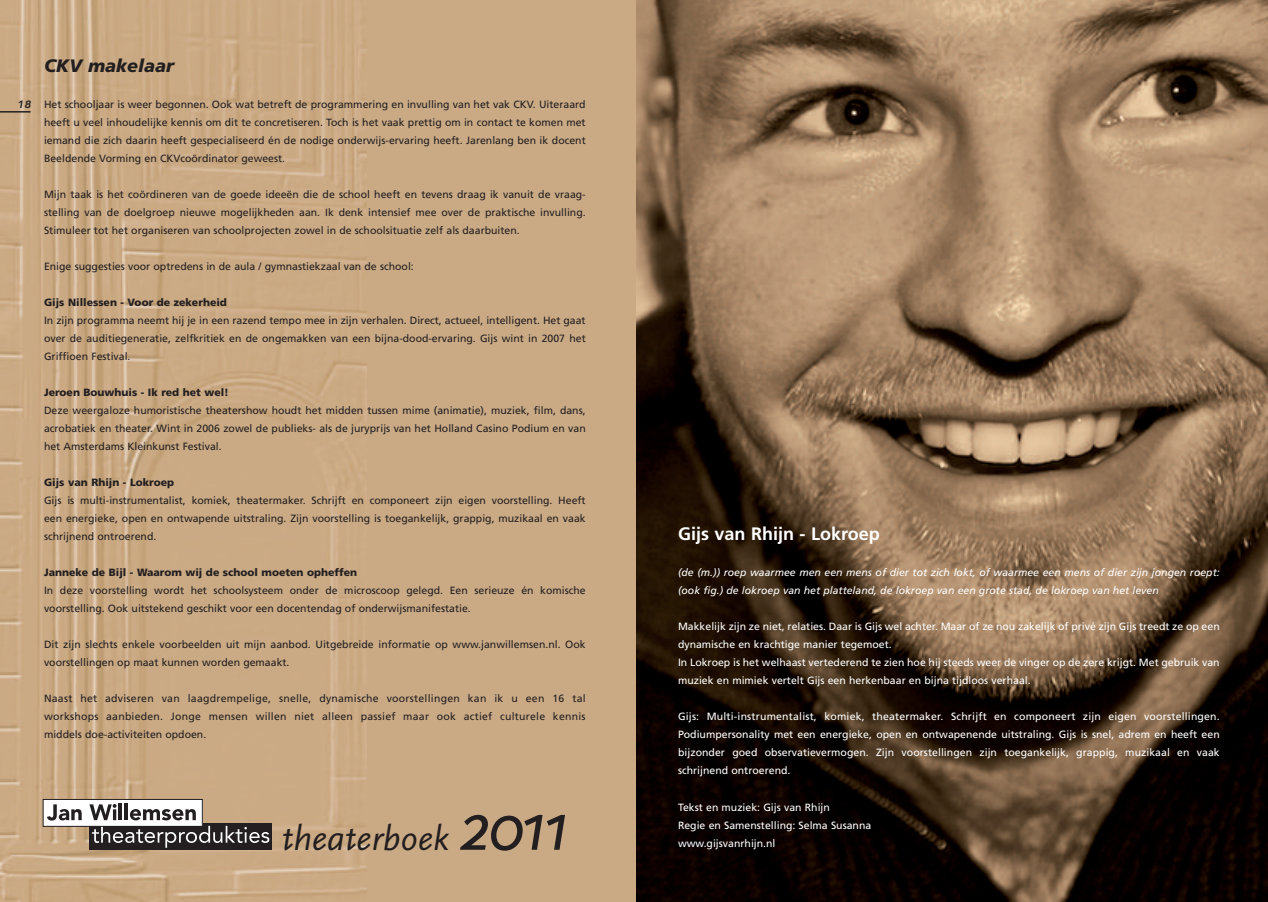
<style>
.page{position:relative;width:1268px;height:902px;background:#fff}
.page>*{position:absolute;margin:0;border:0;box-sizing:border-box;transform-origin:0 0}
.t1{font:italic 36px "Scala Sans";color:#231f20}
.t2{font:700 18px "Frutiger";color:#fff}
.t3{font:italic 900 18px "Frutiger";color:#231f20}
.t4{font:10.5px/18px "Frutiger";color:#231f20}
.t5{font:10.5px/18px "Frutiger";color:#fff}
.t6{font:italic 10.5px/18px "Frutiger";color:#fff}
.t7{font:italic 800 10.5px "Avenir";color:#231f20;scale:1.1 1}
.s1{font-weight:900}
.s2{font-size:72px}
</style>
<div class="page">
<div style="left:0;top:0;width:634px;height:901px;background:#caaa85"></div>
<img style="left:0;top:0;width:366px;height:901px">
<div style="left:89px;top:823px;width:183px;height:26px;background:#231f20"></div>
<div style="left:43px;top:799px;width:159px;height:27px;background:#fff"></div>
<div style="left:43px;top:799px;width:160px;height:27px;border:1px solid #231f20"></div>
<svg style="left:47px;top:804px;width:35px;height:16px"></svg>
<svg style="left:89px;top:803px;width:180px;height:44px"></svg>
<hr style="left:0;top:111px;width:31px;height:2px;background:#231f20">
<img style="left:636px;top:0;width:631px;height:901px">
<p class="t7" style="left:17px;top:100px;width:14px">18</p>
<p class="t3" style="left:44px;top:59px;width:132px">CKV makelaar</p>
<p class="t4" style="left:44px;top:96px;width:543px;text-align:justify">Het schooljaar is weer begonnen. Ook wat betreft de programmering en invulling van het vak CKV. Uiteraard heeft u veel inhoudelijke kennis om dit te concretiseren. Toch is het vaak prettig om in contact te komen met iemand die zich daarin heeft gespecialiseerd én de nodige onderwijs-ervaring heeft. Jarenlang ben ik docent Beeldende Vorming en CKVcoördinator geweest.</p>
<p class="t4" style="left:44px;top:186px;width:543px;text-align:justify">Mijn taak is het coördineren van de goede ideeën die de school heeft en tevens draag ik vanuit de vraag&shy;stelling van de doelgroep nieuwe mogelijkheden aan. Ik denk intensief mee over de praktische invulling.<br>Stimuleer tot het organiseren van schoolprojecten zowel in de schoolsituatie zelf als daarbuiten.</p>
<p class="t4" style="left:44px;top:258px;width:371px">Enige suggesties voor optredens in de aula / gymnastiekzaal van de school:</p>
<p class="t4" style="left:44px;top:294px;width:543px"><span class="s1">Gijs Nillessen - Voor de zekerheid<br></span>In zijn programma neemt hij je in een razend tempo mee in zijn verhalen. Direct, actueel, intelligent. Het gaat over de auditiegeneratie, zelfkritiek en de ongemakken van een bijna-dood-ervaring. Gijs wint in 2007 het Griffioen Festival.</p>
<p class="t4" style="left:44px;top:384px;width:543px"><span class="s1">Jeroen Bouwhuis - Ik red het wel!<br></span>Deze weergaloze humoristische theatershow houdt het midden tussen mime (animatie), muziek, film, dans, acrobatiek en theater. Wint in 2006 zowel de publieks- als de juryprijs van het Holland Casino Podium en van het Amsterdams Kleinkunst Festival.</p>
<p class="t4" style="left:44px;top:474px;width:543px"><span class="s1">Gijs van Rhijn - Lokroep<br></span>Gijs is multi-instrumentalist, komiek, theatermaker. Schrijft en componeert zijn eigen voorstelling. Heeft een energieke, open en ontwapende uitstraling. Zijn voorstelling is toegankelijk, grappig, muzikaal en vaak schrijnend ontroerend.</p>
<p class="t4" style="left:44px;top:564px;width:543px"><span class="s1">Janneke de Bijl - Waarom wij de school moeten opheffen<br></span>In deze voorstelling wordt het schoolsysteem onder de microscoop gelegd. Een serieuze én komische voorstelling. Ook uitstekend geschikt voor een docentendag of onderwijsmanifestatie.</p>
<p class="t4" style="left:44px;top:636px;width:543px">Dit zijn slechts enkele voorbeelden uit mijn aanbod. Uitgebreide informatie op www.janwillemsen.nl. Ook voorstellingen op maat kunnen worden gemaakt.</p>
<p class="t4" style="left:44px;top:690px;width:543px;text-align:justify">Naast het adviseren van laagdrempelige, snelle, dynamische voorstellingen kan ik u een 16 tal workshops aanbieden. Jonge mensen willen niet alleen passief maar ook actief culturele kennis middels doe-activiteiten opdoen.</p>
<p class="t1" style="left:282px;top:816px;width:288px">theaterboek <span class="s2">2011</span></p>
<p class="t2" style="left:678px;top:527px;width:203px">Gijs van Rhijn - Lokroep</p>
<p class="t6" style="left:678px;top:564px;width:543px">(de (m.)) roep waarmee men een mens of dier tot zich lokt, of waarmee een mens of dier zijn jongen roept: (ook fig.) de lokroep van het platteland, de lokroep van een grote stad, de lokroep van het leven</p>
<p class="t5" style="left:678px;top:618px;width:543px">Makkelijk zijn ze niet, relaties. Daar is Gijs wel achter. Maar of ze nou zakelijk of privé zijn Gijs treedt ze op een dynamische en krachtige manier tegemoet.<br>In Lokroep is het welhaast vertederend te zien hoe hij steeds weer de vinger op de zere krijgt. Met gebruik van muziek en mimiek vertelt Gijs een herkenbaar en bijna tijdloos verhaal.</p>
<p class="t5" style="left:678px;top:708px;width:543px;text-align:justify">Gijs: Multi-instrumentalist, komiek, theatermaker. Schrijft en componeert zijn eigen voorstellingen.<br>Podiumpersonality met een energieke, open en ontwapenende uitstraling. Gijs is snel, adrem en heeft een bijzonder goed observatievermogen. Zijn voorstellingen zijn toegankelijk, grappig, muzikaal en vaak schrijnend ontroerend.</p>
<p class="t5" style="left:678px;top:798px;width:195px">Tekst en muziek: Gijs van Rhijn<br>Regie en Samenstelling: Selma Susanna www.gijsvanrhijn.nl</p>
</div>
